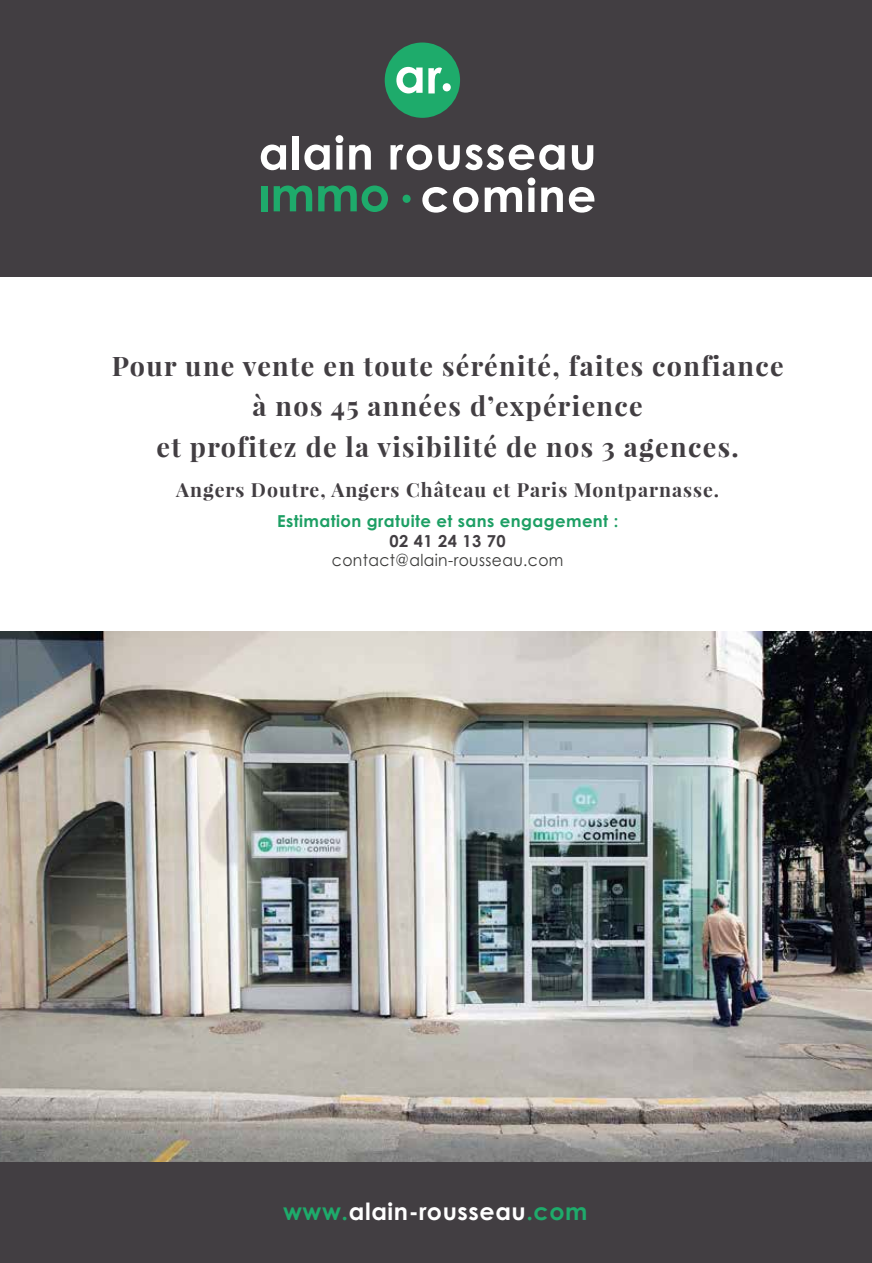
<style>
.page{position:relative;width:872px;height:1263px;background:#fff}
.page>*{position:absolute;margin:0;border:0;box-sizing:border-box;transform-origin:0 0}
.t1{font:700 27px/40.5px "Playfair Display";letter-spacing:.05em;color:#423e42;text-align:center}
.t2{font:700 23.7px "Century Gothic Pro";letter-spacing:.025em;color:#fff}
.t3{font:700 19.5px "Playfair Display";letter-spacing:.05em;color:#423e42}
.t4{font:700 16.5px "Century Gothic Pro";letter-spacing:.025em;color:#1d9f64}
.t5{font:16.5px "Century Gothic Pro";letter-spacing:.025em;color:#3a3a39;scale:.94 1}
.t6{font:700 16.5px "Century Gothic Pro";letter-spacing:.025em;color:#423e42}
.s1{color:#1eab6b}
</style>
<div class="page">
<img style="left:0;top:631px;width:872px;height:531px">
<div style="left:0;top:1162px;width:872px;height:101px;background:#423e42"></div>
<div style="left:0;top:0;width:872px;height:276px;background:#423e42"></div>
<div style="left:262px;top:186px;width:6px;height:25px;background:#1eab6b"></div>
<svg style="left:274px;top:186px;width:38px;height:25px"></svg>
<svg style="left:318px;top:186px;width:70px;height:26px"></svg>
<svg style="left:261px;top:145px;width:25px;height:25px"></svg>
<div style="left:293px;top:136px;width:6px;height:34px;background:#fff"></div>
<svg style="left:304px;top:135px;width:39px;height:35px"></svg>
<svg style="left:349px;top:145px;width:22px;height:25px"></svg>
<svg style="left:390px;top:145px;width:42px;height:25px"></svg>
<svg style="left:438px;top:145px;width:126px;height:25px"></svg>
<svg style="left:572px;top:145px;width:21px;height:25px"></svg>
<svg style="left:422px;top:187px;width:25px;height:26px"></svg>
<svg style="left:453px;top:187px;width:25px;height:26px"></svg>
<svg style="left:484px;top:178px;width:51px;height:34px"></svg>
<svg style="left:541px;top:187px;width:22px;height:25px"></svg>
<svg style="left:569px;top:187px;width:25px;height:26px"></svg>
<svg style="left:402px;top:195px;width:8px;height:8px"></svg>
<div style="left:385px;top:43px;width:75px;height:75px;background:#1eab6b;border-radius:50%"></div>
<svg style="left:396px;top:67px;width:26px;height:26px"></svg>
<svg style="left:428px;top:68px;width:23px;height:25px"></svg>
<p class="t1" style="left:112px;top:345px;width:673px">Pour une vente en toute sérénité, faites confiance à nos 45 années d’expérience<br>et profitez de la visibilité de nos 3 agences.</p>
<p class="t3" style="left:176px;top:478px;width:544px">Angers Doutre, Angers Château et Paris Montparnasse.</p>
<p class="t4" style="left:277px;top:511px;width:343px">Estimation gratuite et sans engagement :</p>
<p class="t6" style="left:389px;top:531px;width:118px">02 41 24 13 70</p>
<p class="t5" style="left:332px;top:550px;width:248px">contact@alain-rousseau.com</p>
<p class="t2" style="left:283px;top:1196px;width:306px"><span class="s1">www.</span>alain-rousseau<span class="s1">.com</span></p>
</div>
